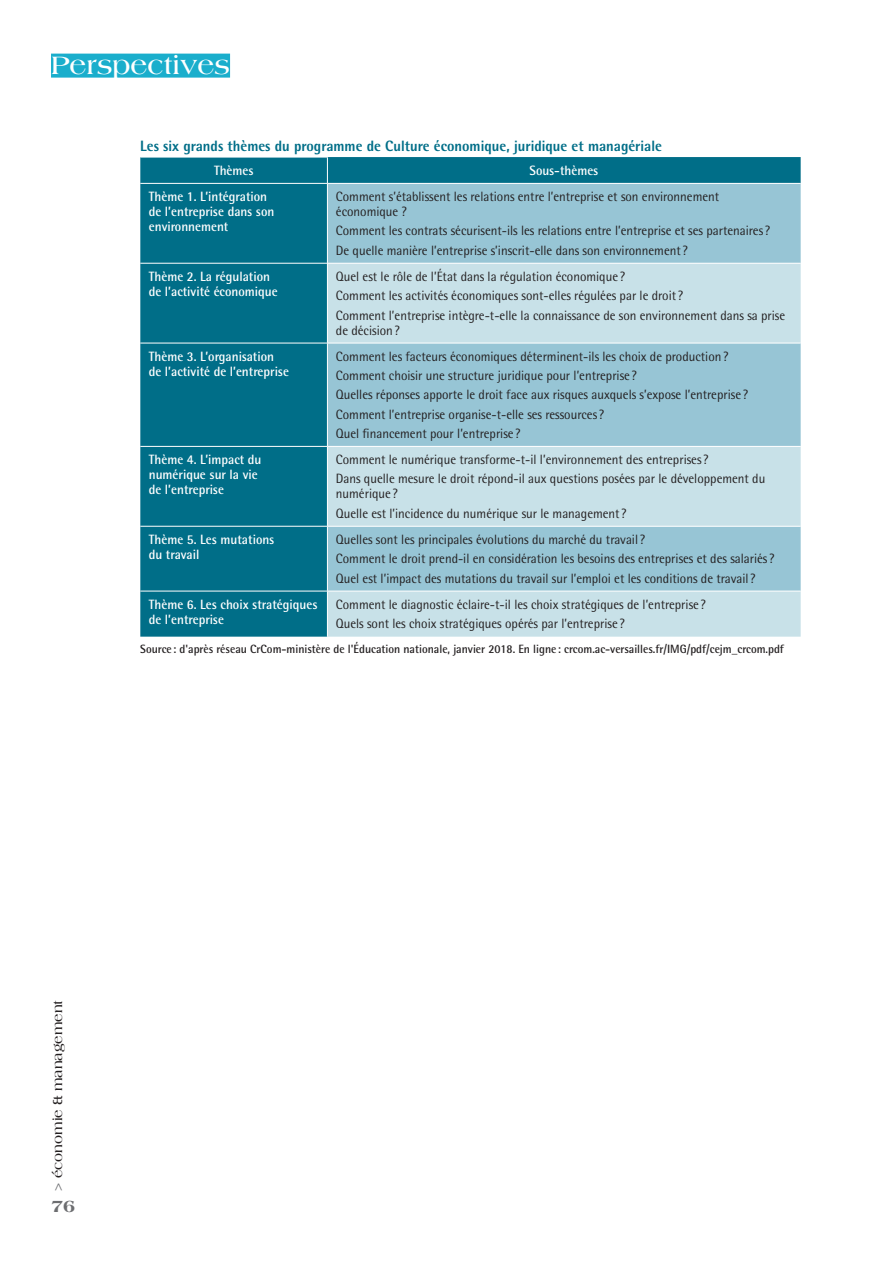
<style>
.page{position:relative;width:893px;height:1263px;background:#fff}
.page>*{position:absolute;margin:0;border:0;box-sizing:border-box;transform-origin:0 0}
.t1{font:700 27px "Americana Std";color:#fff}
.t2{font:800 18px "Americana Std";color:#6c6d70}
.t3{font:800 15px "Rotis Semi Sans Std";color:#006e88;scale:.95 1}
.t4{font:13.5px/19.2px "Rotis Semi Sans Std";color:#231f20;scale:.95 1}
.t5{font:700 13.5px/15px "Rotis Semi Sans Std";color:#fff;scale:.95 1}
.t6{font:700 13.5px "Americana Std";color:#231f20}
.t7{font:700 12px "Rotis Semi Sans Std";color:#231f20;scale:.95 1}
.s1{color:#6c6d70}
.s2{font-family:"Rotis Semi Sans Std"}
</style>
<div class="page">
<div style="left:51px;top:54px;width:179px;height:24px;background:#1aaecc"></div>
<div style="left:140px;top:157px;width:661px;height:480px;background:#006e88"></div>
<div style="left:328px;top:184px;width:473px;height:79px;background:#97c5d5"></div>
<svg style="left:328px;top:264px;width:473px;height:373px;background:#b2d4df"></svg>
<hr style="left:140px;top:157px;width:188px;height:1px;background:#fff">
<svg style="left:327px;top:157px;width:1px;height:26px"></svg>
<hr style="left:140px;top:183px;width:188px;height:1px;background:#fff">
<hr style="left:327px;top:184px;width:1px;height:79px;background:#fff">
<hr style="left:140px;top:263px;width:188px;height:1px;background:#fff">
<hr style="left:140px;top:343px;width:187px;height:1px;background:#fff">
<hr style="left:327px;top:343px;width:474px;height:1px;background:#fff">
<hr style="left:327px;top:343px;width:1px;height:103px;background:#fff">
<hr style="left:140px;top:446px;width:187px;height:1px;background:#fff">
<hr style="left:327px;top:446px;width:474px;height:1px;background:#fff">
<hr style="left:327px;top:447px;width:1px;height:79px;background:#fff">
<hr style="left:140px;top:526px;width:187px;height:1px;background:#fff">
<hr style="left:327px;top:526px;width:474px;height:1px;background:#fff">
<hr style="left:327px;top:527px;width:1px;height:64px;background:#fff">
<hr style="left:140px;top:591px;width:187px;height:1px;background:#fff">
<hr style="left:327px;top:591px;width:474px;height:1px;background:#fff">
<hr style="left:327px;top:591px;width:1px;height:46px;background:#fff">
<hr style="left:328px;top:183px;width:473px;height:1px;background:#fff">
<hr style="left:327px;top:263px;width:474px;height:1px;background:#fff">
<hr style="left:327px;top:264px;width:1px;height:79px;background:#fff">
<h1 class="t1" style="left:51px;top:50px;width:181px">Perspectives</h1>
<p class="t3" style="left:140px;top:136px;width:551px">Les six grands thèmes du programme de Culture économique, juridique et managériale</p>
<p class="t5" style="left:214px;top:163px;width:43px">Thèmes</p>
<p class="t5" style="left:530px;top:163px;width:74px">Sous-thèmes</p>
<p class="t5" style="left:149px;top:189px;width:134px">Thème 1. L’intégration de l’entreprise dans son environnement</p>
<p class="t4" style="left:336px;top:189px;width:405px;line-height:15px">Comment s’établissent les relations entre l’entreprise et son environnement économique ?</p>
<p class="t4" style="left:336px;top:221px;width:458px">Comment les contrats sécurisent-ils les relations entre l’entreprise et ses partenaires ?<br>De quelle manière l’entreprise s’inscrit-elle dans son environnement ?</p>
<p class="t5" style="left:149px;top:269px;width:137px">Thème 2. La régulation de l’activité économique</p>
<p class="t4" style="left:336px;top:267px;width:474px">Quel est le rôle de l’État dans la régulation économique ?<br>Comment les activités économiques sont-elles régulées par le droit ?<br>Comment l’entreprise intègre-t-elle la connaissance de son environnement dans sa prise</p>
<p class="t4" style="left:336px;top:320px;width:69px">de décision?</p>
<p class="t5" style="left:149px;top:349px;width:149px">Thème 3. L’organisation de l’activité de l’entreprise</p>
<p class="t4" style="left:336px;top:347px;width:435px">Comment les facteurs économiques déterminent-ils les choix de production?<br>Comment choisir une structure juridique pour l’entreprise ?<br>Quelles réponses apporte le droit face aux risques auxquels s’expose l’entreprise ?<br>Comment l’entreprise organise-t-elle ses ressources ?<br>Quel financement pour l’entreprise ?</p>
<p class="t5" style="left:149px;top:452px;width:120px">Thème 4. L’impact du numérique sur la vie de l’entreprise</p>
<p class="t4" style="left:336px;top:450px;width:454px">Comment le numérique transforme-t-il l’environnement des entreprises ?<br>Dans quelle mesure le droit répond-il aux questions posées par le développement du</p>
<p class="t4" style="left:336px;top:484px;width:307px">numérique ?<br>Quelle est l’incidence du numérique sur le management ?</p>
<p class="t5" style="left:149px;top:532px;width:134px">Thème 5. Les mutations du travail</p>
<p class="t4" style="left:336px;top:530px;width:463px">Quelles sont les principales évolutions du marché du travail ?<br>Comment le droit prend-il en considération les besoins des entreprises et des salariés ?<br>Quel est l’impact des mutations du travail sur l’emploi et les conditions de travail ?</p>
<p class="t5" style="left:149px;top:597px;width:179px">Thème 6. Les choix stratégiques de l’entreprise</p>
<p class="t4" style="left:336px;top:595px;width:391px">Comment le diagnostic éclaire-t-il les choix stratégiques de l’entreprise ?<br>Quels sont les choix stratégiques opérés par l’entreprise ?</p>
<p class="t7" style="left:140px;top:641px;width:679px">Source : d'après réseau CrCom-ministère de l'Éducation nationale, janvier 2018. En ligne : crcom.ac-versailles.fr/IMG/pdf/cejm_crcom.pdf</p>
<p class="t6" style="left:50px;top:1191px;width:192px;rotate:-90deg"><span class="s1">&gt;</span> économie <span class="s2">&amp;</span> management</p>
<h2 class="t2" style="left:51px;top:1195px;width:26px">76</h2>
</div>
